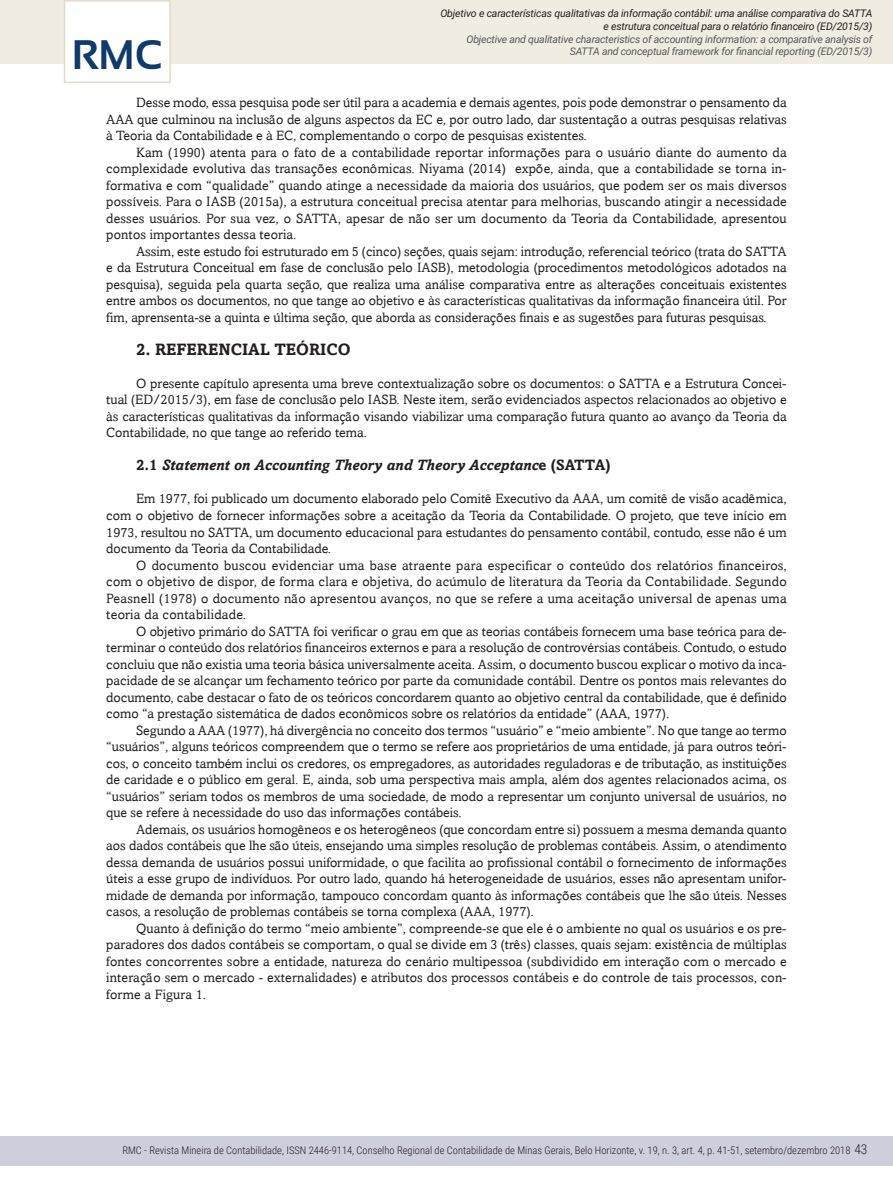
<style>
.page{position:relative;width:893px;height:1191px;background:#fff}
.page>*{position:absolute;margin:0;border:0;box-sizing:border-box;transform-origin:0 0}
.t1{font:700 41.25px "Sansation";color:#103a6b}
.intertitulo_1{font:700 16.5px "Amasis";color:#231f20}
.intertitulo_1_1{font:italic 700 15px "Amasis";color:#231f20}
.texto_corrido_1{font:13.5px/16.5px "Amasis";color:#231f20;text-align:justify}
.t2{font:300 13.5px "Roboto Condensed";color:#231f20}
.t3{font:300 10.5px "Roboto Condensed";color:#231f20}
.t4{font:italic 10.5px/12.6px "Roboto";letter-spacing:-.02em;color:#57585a;text-align:right}
.t5{font:italic 10.5px/12.6px "Roboto";letter-spacing:-.015em;color:#231f20;text-align:right}
.s1{font-style:normal}
</style>
<div class="page">
<div style="left:0;top:1135px;width:893px;height:30px;background:#cecfdd"></div>
<div style="left:0;top:0;width:893px;height:64px;background:#f1ece2"></div>
<div style="left:64px;top:0;width:107px;height:83px;background:#fff;border:2px solid #e3dbc9"></div>
<p class="t5" style="left:440px;top:7px;width:434px">Objetivo e características qualitativas da informação contábil: uma análise comparativa do SATTA e estrutura conceitual para o relatório financeiro (ED/2015/3)</p>
<p class="t4" style="left:467px;top:32px;width:407px">Objective and qualitative characteristics of accounting information: a comparative analysis of<br>SATTA and conceptual framework for financial reporting (ED/2015/3)</p>
<h1 class="t1" style="left:72px;top:32px;width:92px">RMC</h1>
<p class="texto_corrido_1" style="left:106px;top:94px;width:682px;text-indent:30px">Desse modo, essa pesquisa pode ser útil para a academia e demais agentes, pois pode demonstrar o pensamento da AAA que culminou na inclusão de alguns aspectos da EC e, por outro lado, dar sustentação a outras pesquisas relativas à Teoria da Contabilidade e à EC, complementando o corpo de pesquisas existentes.</p>
<p class="texto_corrido_1" style="left:106px;top:144px;width:682px;text-indent:30px">Kam (1990) atenta para o fato de a contabilidade reportar informações para o usuário diante do aumento da complexidade evolutiva das transações econômicas. Niyama (2014) expõe, ainda, que a contabilidade se torna in&shy;formativa e com “qualidade” quando atinge a necessidade da maioria dos usuários, que podem ser os mais diversos possíveis. Para o IASB (2015a), a estrutura conceitual precisa atentar para melhorias, buscando atingir a necessidade desses usuários. Por sua vez, o SATTA, apesar de não ser um documento da Teoria da Contabilidade, apresentou pontos importantes dessa teoria.</p>
<p class="texto_corrido_1" style="left:106px;top:243px;width:682px;text-indent:30px">Assim, este estudo foi estruturado em 5 (cinco) seções, quais sejam: introdução, referencial teórico (trata do SATTA e da Estrutura Conceitual em fase de conclusão pelo IASB), metodologia (procedimentos metodológicos adotados na pesquisa), seguida pela quarta seção, que realiza uma análise comparativa entre as alterações conceituais existentes entre ambos os documentos, no que tange ao objetivo e às características qualitativas da informação financeira útil. Por fim, aprensenta-se a quinta e última seção, que aborda as considerações finais e as sugestões para futuras pesquisas.</p>
<p class="intertitulo_1" style="left:136px;top:339px;width:216px">2. REFERENCIAL TEÓRICO</p>
<p class="texto_corrido_1" style="left:106px;top:375px;width:682px;text-indent:30px">O presente capítulo apresenta uma breve contextualização sobre os documentos: o SATTA e a Estrutura Concei&shy;tual (ED/2015/3), em fase de conclusão pelo IASB. Neste item, serão evidenciados aspectos relacionados ao objetivo e às características qualitativas da informação visando viabilizar uma comparação futura quanto ao avanço da Teoria da Contabilidade, no que tange ao referido tema.</p>
<p class="intertitulo_1_1" style="left:136px;top:456px;width:476px"><span class="s1">2.1</span> Statement on Accounting Theory and Theory Acceptanc<span class="s1">e (SATTA)</span></p>
<p class="texto_corrido_1" style="left:106px;top:490px;width:682px;text-indent:30px">Em 1977, foi publicado um documento elaborado pelo Comitê Executivo da AAA, um comitê de visão acadêmica, com o objetivo de fornecer informações sobre a aceitação da Teoria da Contabilidade. O projeto, que teve início em 1973, resultou no SATTA, um documento educacional para estudantes do pensamento contábil, contudo, esse não é um documento da Teoria da Contabilidade.</p>
<p class="texto_corrido_1" style="left:106px;top:556px;width:682px;text-indent:30px">O documento buscou evidenciar uma base atraente para especificar o conteúdo dos relatórios financeiros, com o objetivo de dispor, de forma clara e objetiva, do acúmulo de literatura da Teoria da Contabilidade. Segundo Peasnell (1978) o documento não apresentou avanços, no que se refere a uma aceitação universal de apenas uma teoria da contabilidade.</p>
<p class="texto_corrido_1" style="left:106px;top:622px;width:682px;text-indent:30px">O objetivo primário do SATTA foi verificar o grau em que as teorias contábeis fornecem uma base teórica para de&shy;terminar o conteúdo dos relatórios financeiros externos e para a resolução de controvérsias contábeis. Contudo, o estudo concluiu que não existia uma teoria básica universalmente aceita. Assim, o documento buscou explicar o motivo da inca&shy;pacidade de se alcançar um fechamento teórico por parte da comunidade contábil. Dentre os pontos mais relevantes do documento, cabe destacar o fato de os teóricos concordarem quanto ao objetivo central da contabilidade, que é definido como “a prestação sistemática de dados econômicos sobre os relatórios da entidade” (AAA, 1977).</p>
<p class="texto_corrido_1" style="left:106px;top:721px;width:682px;text-indent:30px">Segundo a AAA (1977), há divergência no conceito dos termos “usuário” e “meio ambiente”. No que tange ao termo “usuários”, alguns teóricos compreendem que o termo se refere aos proprietários de uma entidade, já para outros teóri&shy;cos, o conceito também inclui os credores, os empregadores, as autoridades reguladoras e de tributação, as instituições de caridade e o público em geral. E, ainda, sob uma perspectiva mais ampla, além dos agentes relacionados acima, os “usuários” seriam todos os membros de uma sociedade, de modo a representar um conjunto universal de usuários, no que se refere à necessidade do uso das informações contábeis.</p>
<p class="texto_corrido_1" style="left:106px;top:820px;width:682px;text-indent:30px">Ademais, os usuários homogêneos e os heterogêneos (que concordam entre si) possuem a mesma demanda quanto aos dados contábeis que lhe são úteis, ensejando uma simples resolução de problemas contábeis. Assim, o atendimento dessa demanda de usuários possui uniformidade, o que facilita ao profissional contábil o fornecimento de informações úteis a esse grupo de indivíduos. Por outro lado, quando há heterogeneidade de usuários, esses não apresentam unifor&shy;midade de demanda por informação, tampouco concordam quanto às informações contábeis que lhe são úteis. Nesses casos, a resolução de problemas contábeis se torna complexa (AAA, 1977).</p>
<p class="texto_corrido_1" style="left:106px;top:919px;width:682px;text-indent:30px">Quanto à definição do termo “meio ambiente”, compreende-se que ele é o ambiente no qual os usuários e os pre&shy;paradores dos dados contábeis se comportam, o qual se divide em 3 (três) classes, quais sejam: existência de múltiplas fontes concorrentes sobre a entidade, natureza do cenário multipessoa (subdividido em interação com o mercado e interação sem o mercado - externalidades) e atributos dos processos contábeis e do controle de tais processos, con&shy;forme a Figura 1.</p>
<p class="t2" style="left:854px;top:1140px;width:15px">43</p>
<p class="t3" style="left:122px;top:1143px;width:730px">RMC - Revista Mineira de Contabilidade, ISSN 2446-9114, Conselho Regional de Contabilidade de Minas Gerais, Belo Horizonte, v. 19, n. 3, art. 4, p. 41-51, setembro/dezembro 2018</p>
</div>
